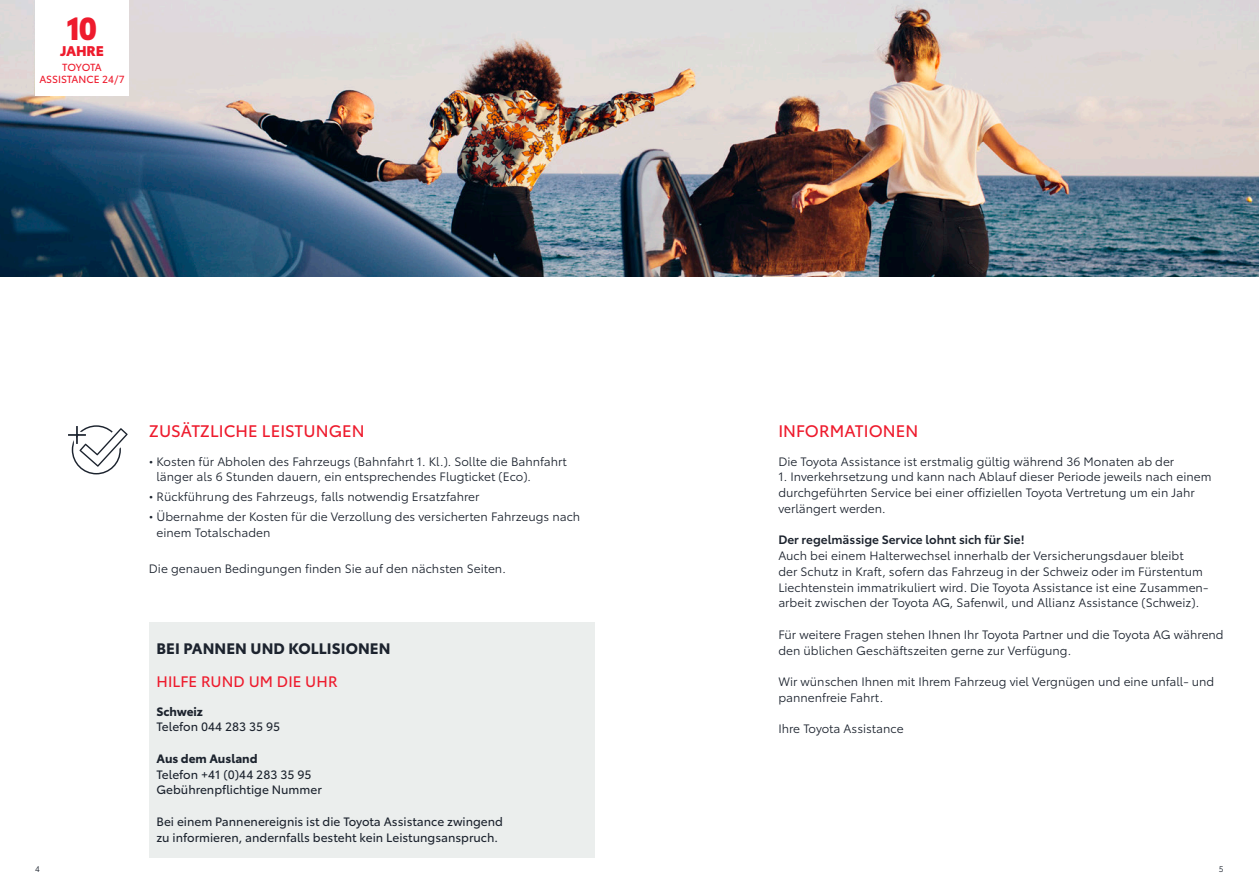
<style>
.page{position:relative;width:1259px;height:893px;background:#fff}
.page>*{position:absolute;margin:0;border:0;box-sizing:border-box;transform-origin:0 0}
.t1{font:900 31.5px "Toyota Type";color:#ee1b2d}
.t2{font:16.5px "Toyota Type";letter-spacing:.005em;color:#ee1b2d}
.t3{font:700 15px "Toyota Type";letter-spacing:.005em;color:#1c232e}
.t4{font:15px "Toyota Type";letter-spacing:.005em;color:#ee1b2d}
.t5{font:900 13.95px "Toyota Type";letter-spacing:-.015em;color:#ee1b2d}
.t6{font:12px/15.8px "Toyota Type";color:#1c232e}
.t7{font:12px/15.8px "Toyota Type";color:#1c232e}
.t8{font:600 12px "Toyota Type";color:#1c232e}
.t9{font:700 12px "Toyota Type";color:#1c232e}
.t10{font:10.2px/12px "Toyota Type";letter-spacing:-.015em;color:#ee1b2d;text-align:center}
.t11{font:8.25px "Toyota Type";color:#1c232e}
</style>
<div class="page">
<img style="left:0;top:0;width:1259px;height:276px">
<svg style="left:68px;top:425px;width:60px;height:49px"></svg>
<div style="left:149px;top:623px;width:445px;height:235px;background:#ebeeed"></div>
<div style="left:35px;top:0;width:94px;height:96px;background:#fff"></div>
<h1 class="t1" style="left:66px;top:4px;width:33px">10</h1>
<p class="t5" style="left:60px;top:40px;width:45px">JAHRE</p>
<p class="t10" style="left:39px;top:61px;width:87px">TOYOTA<br>ASSISTANCE 24/7</p>
<h2 class="t2" style="left:149px;top:419px;width:217px">ZUSÄTZLICHE LEISTUNGEN</h2>
<p class="t6" style="left:156px;top:453px;width:412px;text-indent:-8px">• Kosten für Abholen des Fahrzeugs (Bahnfahrt 1. Kl.). Sollte die Bahnfahrt länger als 6 Stunden dauern, ein entsprechendes Flugticket (Eco).</p>
<p class="t6" style="left:149px;top:488px;width:332px">• Rückführung des Fahrzeugs, falls notwendig Ersatzfahrer</p>
<p class="t6" style="left:156px;top:508px;width:425px;text-indent:-8px">• Übernahme der Kosten für die Verzollung des versicherten Fahrzeugs nach einem Totalschaden</p>
<p class="t6" style="left:149px;top:560px;width:358px">Die genauen Bedingungen finden Sie auf den nächsten Seiten.</p>
<p class="t3" style="left:156px;top:637px;width:235px">BEI PANNEN UND KOLLISIONEN</p>
<p class="t4" style="left:156px;top:670px;width:183px">HILFE RUND UM DIE UHR</p>
<p class="t9" style="left:156px;top:702px;width:48px">Schweiz</p>
<p class="t7" style="left:156px;top:718px;width:125px">Telefon 044 283 35 95</p>
<p class="t9" style="left:156px;top:749px;width:102px">Aus dem Ausland</p>
<p class="t7" style="left:156px;top:765px;width:167px">Telefon +41 (0)44 283 35 95<br>Gebührenpflichtige Nummer</p>
<p class="t7" style="left:156px;top:813px;width:348px">Bei einem Pannenereignis ist die Toyota Assistance zwingend zu informieren, andernfalls besteht kein Leistungsanspruch.</p>
<h2 class="t2" style="left:778px;top:419px;width:141px">INFORMATIONEN</h2>
<p class="t6" style="left:778px;top:453px;width:397px">Die Toyota Assistance ist erstmalig gültig während 36 Monaten ab der</p>
<p class="t6" style="left:778px;top:468px;width:435px">1. Inverkehrsetzung und kann nach Ablauf dieser Periode jeweils nach einem durchgeführten Service bei einer offiziellen Toyota Vertretung um ein Jahr verlängert werden.</p>
<p class="t8" style="left:778px;top:531px;width:248px">Der regelmässige Service lohnt sich für Sie!</p>
<p class="t6" style="left:778px;top:547px;width:430px">Auch bei einem Halterwechsel innerhalb der Versicherungsdauer bleibt<br>der Schutz in Kraft, sofern das Fahrzeug in der Schweiz oder im Fürstentum Liechtenstein immatrikuliert wird. Die Toyota Assistance ist eine Zusammen&shy;arbeit zwischen der Toyota AG, Safenwil, und Allianz Assistance (Schweiz).</p>
<p class="t6" style="left:778px;top:626px;width:447px">Für weitere Fragen stehen Ihnen Ihr Toyota Partner und die Toyota AG während den üblichen Geschäftszeiten gerne zur Verfügung.</p>
<p class="t6" style="left:778px;top:673px;width:437px">Wir wünschen Ihnen mit Ihrem Fahrzeug viel Vergnügen und eine unfall- und pannenfreie Fahrt.</p>
<p class="t6" style="left:778px;top:720px;width:127px">Ihre Toyota Assistance</p>
<p class="t11" style="left:35px;top:863px;width:6px">4</p>
<p class="t11" style="left:1218px;top:863px;width:6px">5</p>
</div>
